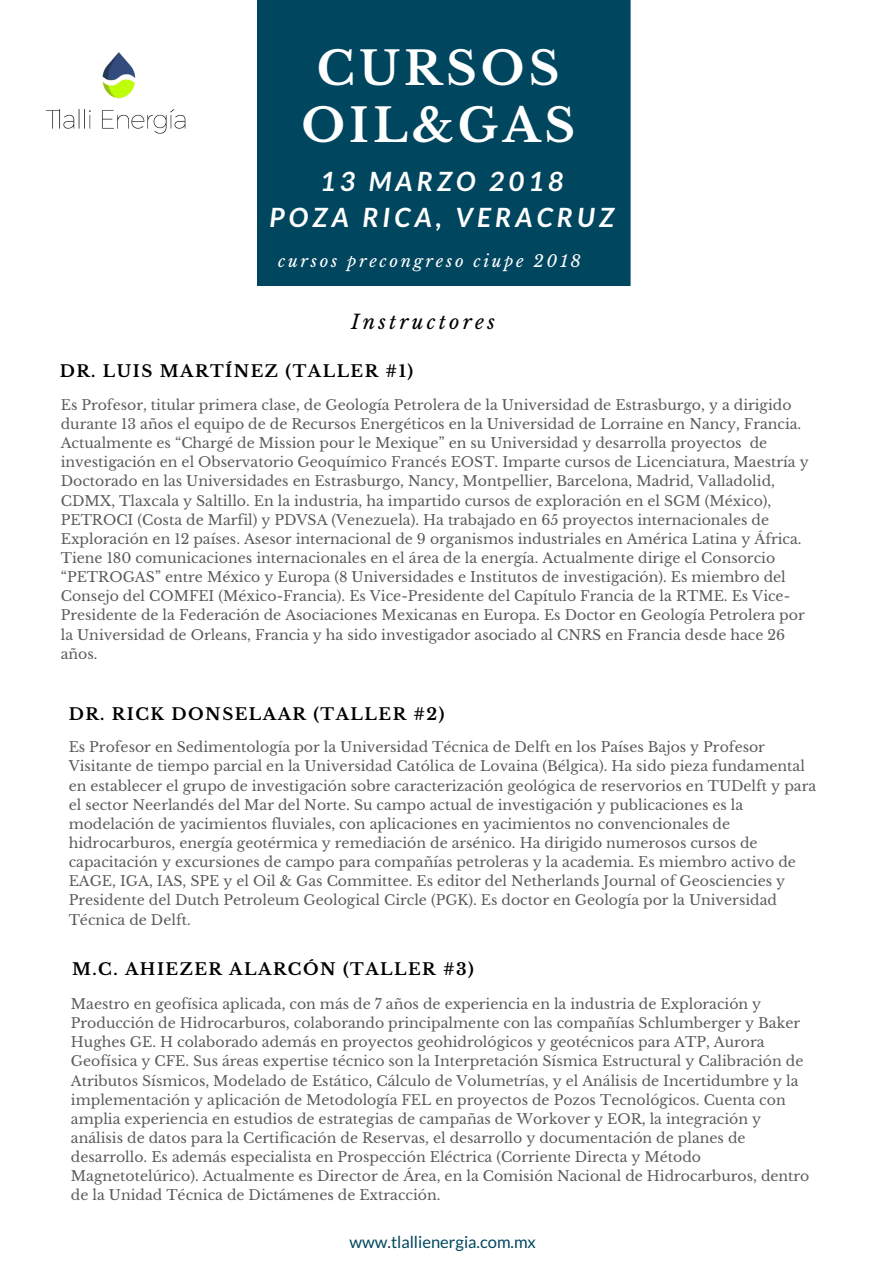
<style>
.page{position:relative;width:893px;height:1263px;background:#fff}
.page>*{position:absolute;margin:0;border:0;box-sizing:border-box;transform-origin:0 0}
.t1{font:700 46.35px/57.4px "Libre Baskerville";letter-spacing:.09em;color:#fff;text-align:center}
.t2{font:italic 700 26.55px/36px "Lato";letter-spacing:.16em;color:#fff;text-align:center}
.t3{font:italic 19.8px "Libre Baskerville";letter-spacing:.16em;color:#000}
.t4{font:700 16.5px "Libre Baskerville";letter-spacing:.09em;color:#000}
.t5{font:italic 16.5px "Libre Baskerville";letter-spacing:.16em;color:#fff}
.t6{font:16.5px "Lato";color:#00465f}
.t7{font:14.1px/19.2px "Libre Baskerville";color:#000}
</style>
<div class="page">
<div style="left:257px;top:0;width:374px;height:286px;background:#00465f"></div>
<img style="left:45px;top:53px;width:141px;height:81px">
<h1 class="t1" style="left:301px;top:40px;width:275px">CURSOS<br>OIL&amp;GAS</h1>
<h2 class="t2" style="left:269px;top:163px;width:346px">13 MARZO 2018<br>POZA RICA, VERACRUZ</h2>
<p class="t5" style="left:278px;top:251px;width:304px">cursos precongreso ciupe 2018</p>
<h3 class="t3" style="left:351px;top:310px;width:145px">Instructores</h3>
<p class="t4" style="left:60px;top:361px;width:355px">DR. LUIS MARTÍNEZ (TALLER #1)</p>
<p class="t7" style="left:61px;top:395px;width:749px">Es Profesor, titular primera clase, de Geología Petrolera de la Universidad de Estrasburgo, y a dirigido durante 13 años el equipo de de Recursos Energéticos en la Universidad de Lorraine en Nancy, Francia.<br>Actualmente es “Chargé de Mission pour le Mexique” en su Universidad y desarrolla proyectos de investigación en el Observatorio Geoquímico Francés EOST. Imparte cursos de Licenciatura, Maestría y Doctorado en las Universidades en Estrasburgo, Nancy, Montpellier, Barcelona, Madrid, Valladolid, CDMX, Tlaxcala y Saltillo. En la industria, ha impartido cursos de exploración en el SGM (México), PETROCI (Costa de Marfil) y PDVSA (Venezuela). Ha trabajado en 65 proyectos internacionales de Exploración en 12 países. Asesor internacional de 9 organismos industriales en América Latina y África.<br>Tiene 180 comunicaciones internacionales en el área de la energía. Actualmente dirige el Consorcio “PETROGAS” entre México y Europa (8 Universidades e Institutos de investigación). Es miembro del Consejo del COMFEI (México-Francia). Es Vice-Presidente del Capítulo Francia de la RTME. Es Vice-Presidente de la Federación de Asociaciones Mexicanas en Europa. Es Doctor en Geología Petrolera por la Universidad de Orleans, Francia y ha sido investigador asociado al CNRS en Francia desde hace 26 años.</p>
<p class="t4" style="left:69px;top:704px;width:377px">DR. RICK DONSELAAR (TALLER #2)</p>
<p class="t7" style="left:69px;top:738px;width:749px">Es Profesor en Sedimentología por la Universidad Técnica de Delft en los Países Bajos y Profesor Visitante de tiempo parcial en la Universidad Católica de Lovaina (Bélgica). Ha sido pieza fundamental en establecer el grupo de investigación sobre caracterización geológica de reservorios en TUDelft y para el sector Neerlandés del Mar del Norte. Su campo actual de investigación y publicaciones es la modelación de yacimientos fluviales, con aplicaciones en yacimientos no convencionales de hidrocarburos, energía geotérmica y remediación de arsénico. Ha dirigido numerosos cursos de capacitación y excursiones de campo para compañías petroleras y la academia. Es miembro activo de EAGE, IGA, IAS, SPE y el Oil &amp; Gas Committee. Es editor del Netherlands Journal of Geosciencies y Presidente del Dutch Petroleum Geological Circle (PGK). Es doctor en Geología por la Universidad Técnica de Delft.</p>
<p class="t4" style="left:72px;top:959px;width:403px">M.C. AHIEZER ALARCÓN (TALLER #3)</p>
<p class="t7" style="left:71px;top:994px;width:740px">Maestro en geofísica aplicada, con más de 7 años de experiencia en la industria de Exploración y Producción de Hidrocarburos, colaborando principalmente con las compañías Schlumberger y Baker Hughes GE. H colaborado además en proyectos geohidrológicos y geotécnicos para ATP, Aurora Geofísica y CFE. Sus áreas expertise técnico son la Interpretación Sísmica Estructural y Calibración de Atributos Sísmicos, Modelado de Estático, Cálculo de Volumetrías, y el Análisis de Incertidumbre y la implementación y aplicación de Metodología FEL en proyectos de Pozos Tecnológicos. Cuenta con amplia experiencia en estudios de estrategias de campañas de Workover y EOR, la integración y análisis de datos para la Certificación de Reservas, el desarrollo y documentación de planes de desarrollo. Es además especialista en Prospección Eléctrica (Corriente Directa y Método Magnetotelúrico). Actualmente es Director de Área, en la Comisión Nacional de Hidrocarburos, dentro de la Unidad Técnica de Dictámenes de Extracción.</p>
<p class="t6" style="left:349px;top:1231px;width:188px">www.tlallienergia.com.mx</p>
</div>
